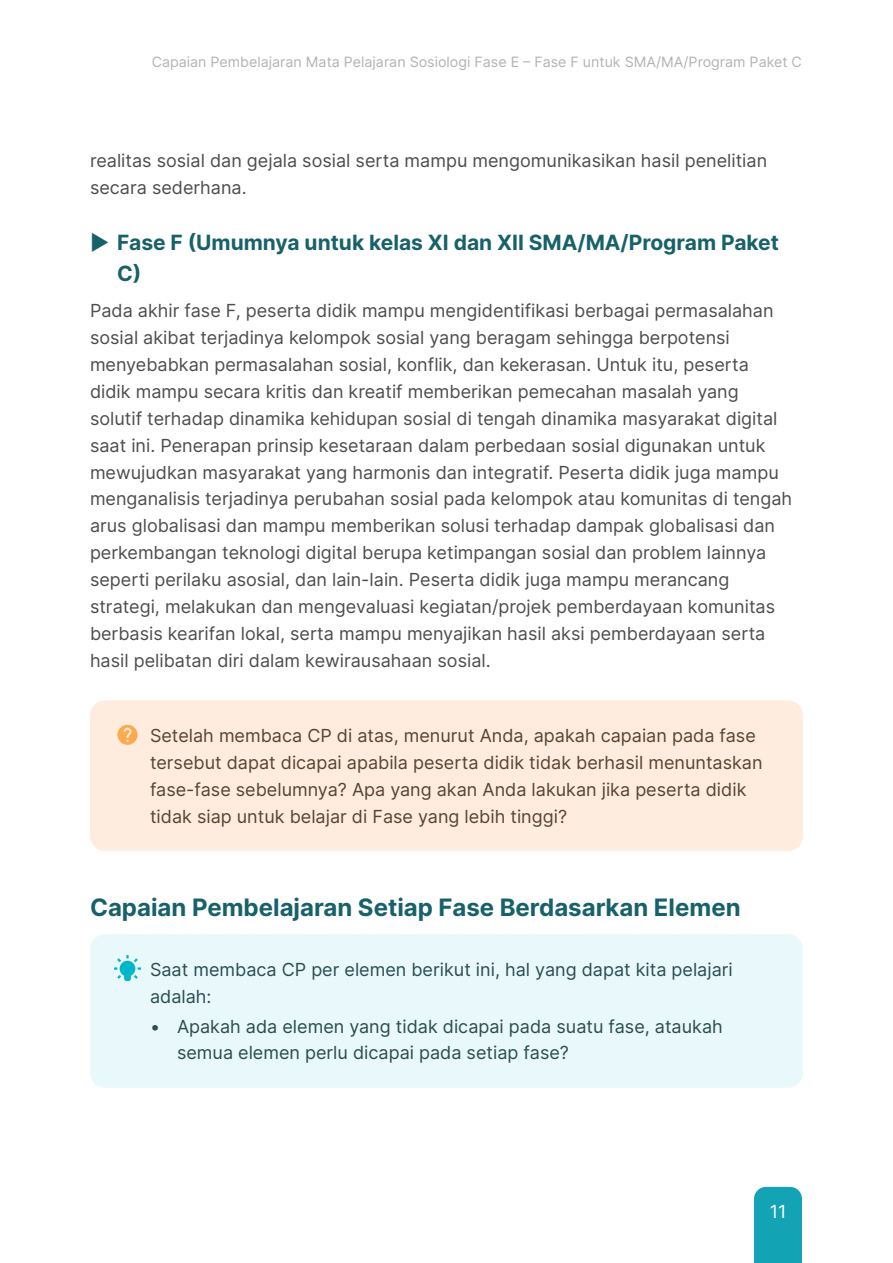
<style>
.page{position:relative;width:893px;height:1263px;background:#fff}
.page>*{position:absolute;margin:0;border:0;box-sizing:border-box;transform-origin:0 0}
.Heading_1{font:700 24px "Inter";color:#17616b}
.t1{font:700 21px/31.3px "Inter";color:#17616b}
.t2{font:18px/26.8px "Inter";color:#4d4d4d}
.Orange{font:18px/26.8px "Inter";color:#5a4331}
.t3{font:18px/26.8px "Inter";color:#2b4e46}
.Teal{font:18px/26.8px "Inter";color:#2b4d51}
.t4{font:18px "Inter";color:#fff}
.t5{font:14.25px "Inter";color:#b3b3b3}
.s1{font-weight:400}
</style>
<div class="page">
<div style="left:754px;top:1187px;width:48px;height:76px;background:#12a3b4"></div>
<div style="left:90px;top:700px;width:713px;height:151px;background:#feecde;border-radius:15px"></div>
<div style="left:90px;top:934px;width:713px;height:97px;background:#e8f8fb;border-radius:15px"></div>
<div style="left:90px;top:991px;width:713px;height:97px;background:#e8f8fb;border-radius:15px"></div>
<svg style="left:117px;top:725px;width:21px;height:20px"></svg>
<svg style="left:114px;top:955px;width:27px;height:26px"></svg>
<p class="t5" style="left:152px;top:51px;width:652px">Capaian Pembelajaran Mata Pelajaran Sosiologi Fase E – Fase F untuk SMA/MA/Program Paket C</p>
<p class="t2" style="left:90px;top:147px;width:679px">realitas sosial dan gejala sosial serta mampu mengomunikasikan hasil penelitian secara sederhana.</p>
<p class="t1" style="left:117px;top:226px;width:663px;text-indent:-27px"><span class="s1">▶</span> Fase F (Umumnya untuk kelas XI dan XII SMA/MA/Program Paket<br>C)</p>
<p class="t2" style="left:90px;top:297px;width:704px">Pada akhir fase F, peserta didik mampu mengidentifikasi berbagai permasalahan sosial akibat terjadinya kelompok sosial yang beragam sehingga berpotensi menyebabkan permasalahan sosial, konflik, dan kekerasan. Untuk itu, peserta didik mampu secara kritis dan kreatif memberikan pemecahan masalah yang solutif terhadap dinamika kehidupan sosial di tengah dinamika masyarakat digital saat ini. Penerapan prinsip kesetaraan dalam perbedaan sosial digunakan untuk mewujudkan masyarakat yang harmonis dan integratif. Peserta didik juga mampu menganalisis terjadinya perubahan sosial pada kelompok atau komunitas di tengah arus globalisasi dan mampu memberikan solusi terhadap dampak globalisasi dan perkembangan teknologi digital berupa ketimpangan sosial dan problem lainnya seperti perilaku asosial, dan lain-lain. Peserta didik juga mampu merancang strategi, melakukan dan mengevaluasi kegiatan/projek pemberdayaan komunitas berbasis kearifan lokal, serta mampu menyajikan hasil aksi pemberdayaan serta hasil pelibatan diri dalam kewirausahaan sosial.</p>
<p class="Orange" style="left:150px;top:721px;width:614px">Setelah membaca CP di atas, menurut Anda, apakah capaian pada fase tersebut dapat dicapai apabila peserta didik tidak berhasil menuntaskan fase-fase sebelumnya? Apa yang akan Anda lakukan jika peserta didik tidak siap untuk belajar di Fase yang lebih tinggi?</p>
<p class="Heading_1" style="left:90px;top:889px;width:652px">Capaian Pembelajaran Setiap Fase Berdasarkan Elemen</p>
<p class="Teal" style="left:150px;top:955px;width:584px">Saat membaca CP per elemen berikut ini, hal yang dapat kita pelajari adalah:</p>
<p class="t3" style="left:177px;top:1012px;width:547px;text-indent:-27px">• Apakah ada elemen yang tidak dicapai pada suatu fase, ataukah semua elemen perlu dicapai pada setiap fase?</p>
<p class="t4" style="left:770px;top:1198px;width:18px">11</p>
</div>
